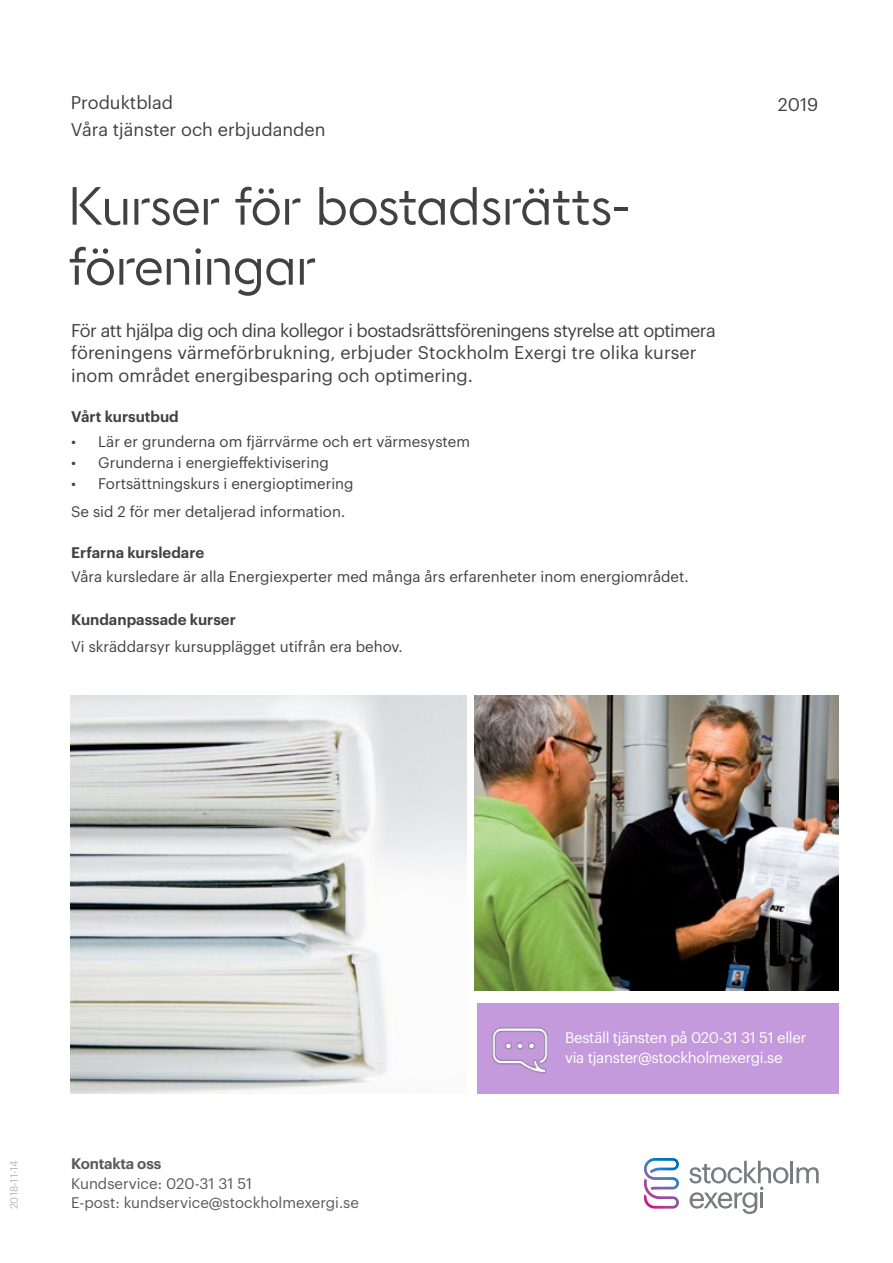
<style>
.page{position:relative;width:893px;height:1263px;background:#fff}
.page>*{position:absolute;margin:0;border:0;box-sizing:border-box;transform-origin:0 0}
.t1{font:52.5px/60px "Stockholm Exergi Headline";color:#414042}
.t2{font:18px/22.5px "Graphik";color:#414042}
.t3{font:15px/28px "Graphik";color:#414042}
.t4{font:15px/19.5px "Graphik";letter-spacing:-.02em;color:#fff}
.t5{font:15px/19.5px "Graphik";color:#58595b}
.t6{font:600 15px "Graphik";color:#414042}
.t7{font:600 15px "Graphik";letter-spacing:-.015em;color:#58595b}
.t8{font:10.5px "Graphik";color:#b7b8ba}
</style>
<div class="page">
<svg style="left:796px;top:1167px;width:23px;height:16px"></svg>
<svg style="left:689px;top:1161px;width:99px;height:53px"></svg>
<hr style="left:791px;top:1161px;width:2px;height:22px;background:#797d82">
<svg style="left:644px;top:1158px;width:35px;height:50px"></svg>
<img style="left:71px;top:695px;width:396px;height:399px">
<img style="left:474px;top:695px;width:365px;height:296px">
<div style="left:477px;top:1003px;width:362px;height:91px;background:#c49add"></div>
<img style="left:492px;top:1027px;width:56px;height:47px">
<p class="t2" style="left:71px;top:88px;width:256px;line-height:27px">Produktblad<br>Våra tjänster och erbjudanden</p>
<h1 class="t1" style="left:69px;top:177px;width:563px">Kurser för bostadsrätts&shy;föreningar</h1>
<p class="t2" style="left:71px;top:317px;width:646px">För att hjälpa dig och dina kollegor i bostadsrättsföreningens styrelse att optimera föreningens värmeförbrukning, erbjuder Stockholm Exergi tre olika kurser inom området energibesparing och optimering.</p>
<p class="t6" style="left:71px;top:405px;width:109px">Vårt kursutbud</p>
<p class="t3" style="left:71px;top:427px;width:400px">• Lär er grunderna om fjärrvärme och ert värmesystem</p>
<p class="t3" style="left:71px;top:448px;width:259px">• Grunderna i energieffektivisering</p>
<p class="t3" style="left:71px;top:469px;width:284px">• Fortsättningskurs i energioptimering<br>Se sid 2 för mer detaljerad information.</p>
<p class="t6" style="left:71px;top:541px;width:135px">Erfarna kursledare</p>
<p class="t3" style="left:71px;top:561px;width:619px">Våra kursledare är alla Energiexperter med många års erfarenheter inom energiområdet.</p>
<p class="t6" style="left:71px;top:608px;width:166px">Kundanpassade kurser</p>
<p class="t3" style="left:71px;top:631px;width:333px">Vi skräddarsyr kursupplägget utifrån era behov.</p>
<p class="t2" style="left:778px;top:92px;width:42px">2019</p>
<p class="t8" style="left:6px;top:1209px;width:50px;rotate:-90deg">2018-11-14</p>
<p class="t7" style="left:71px;top:1152px;width:91px">Kontakta oss</p>
<p class="t5" style="left:71px;top:1172px;width:289px">Kundservice: 020-31 31 51<br>E-post: kundservice@stockholmexergi.se</p>
<p class="t4" style="left:565px;top:1026px;width:243px">Beställ tjänsten på 020-31 31 51 eller via tjanster@stockholmexergi.se</p>
</div>
